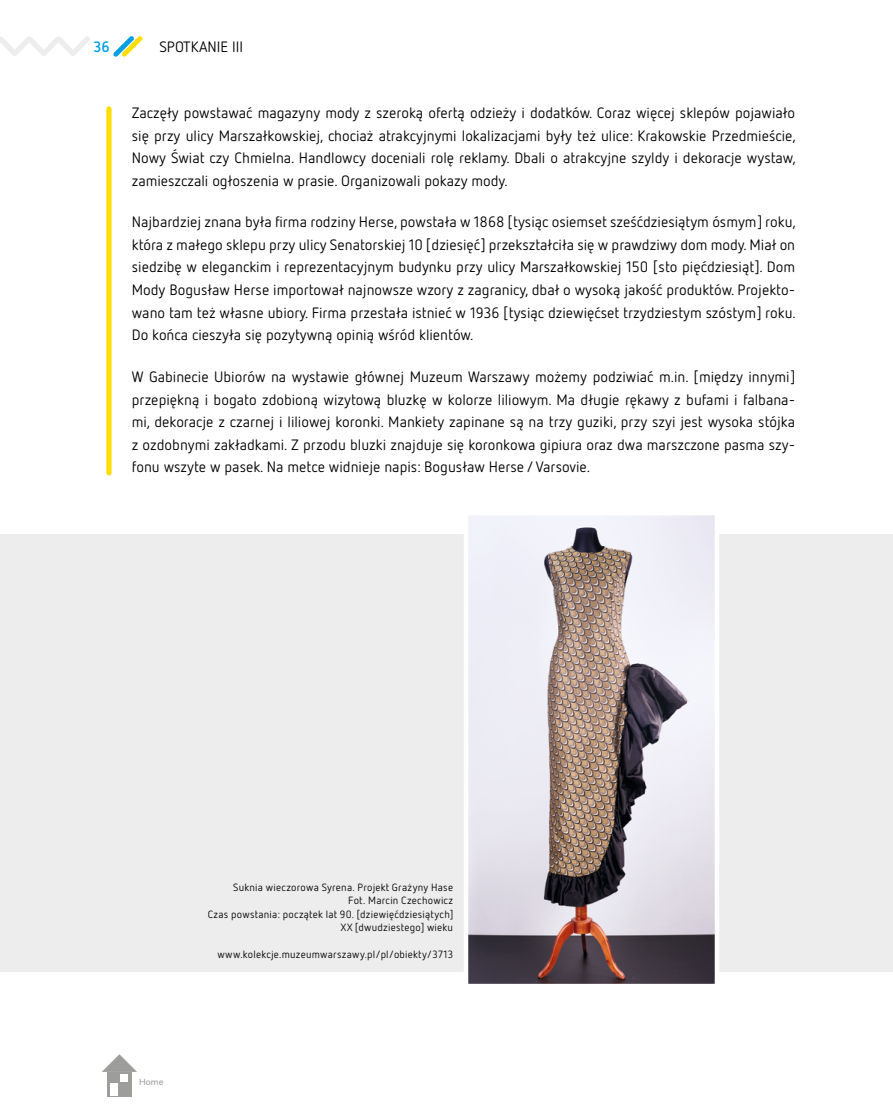
<style>
.page{position:relative;width:893px;height:1106px;background:#fff}
.page>*{position:absolute;margin:0;border:0;box-sizing:border-box;transform-origin:0 0}
.t1{font:15px/22.5px "Netto Pro";color:#000;text-align:justify}
.t2{font:700 15px "Netto Pro";color:#009fe3}
.t3{font:10.5px/13.5px "Netto Pro";letter-spacing:.025em;color:#000;text-align:right}
.t4{font:8.85px "Alergia Normal";color:#9d9d9c}
</style>
<div class="page">
<svg style="left:0;top:36px;width:90px;height:20px"></svg>
<svg style="left:113px;top:36px;width:30px;height:21px"></svg>
<div style="left:107px;top:1071px;width:25px;height:25px;background:#9d9d9c"></div>
<svg style="left:103px;top:1054px;width:33px;height:17px"></svg>
<div style="left:120px;top:1074px;width:8px;height:7px;background:#fff"></div>
<div style="left:110px;top:1083px;width:8px;height:13px;background:#fff"></div>
<div style="left:106px;top:106px;width:6px;height:369px;background:#fd0;border-radius:3px"></div>
<div style="left:0;top:534px;width:893px;height:437px;background:#ededed"></div>
<img style="left:469px;top:516px;width:245px;height:467px">
<div style="left:464px;top:511px;width:255px;height:477px;border:4px solid #fff"></div>
<p class="t2" style="left:94px;top:37px;width:18px">36</p>
<p class="t1" style="left:159px;top:35px;width:85px">SPOTKANIE III</p>
<p class="t1" style="left:132px;top:101px;width:666px">Zaczęły powstawać magazyny mody z szeroką ofertą odzieży i dodatków. Coraz więcej sklepów pojawiało się przy ulicy Marszałkowskiej, chociaż atrakcyjnymi lokalizacjami były też ulice: Krakowskie Przedmieście, Nowy Świat czy Chmielna. Handlowcy doceniali rolę reklamy. Dbali o atrakcyjne szyldy i dekoracje wystaw, zamieszczali ogłoszenia w prasie. Organizowali pokazy mody.</p>
<p class="t1" style="left:132px;top:210px;width:666px">Najbardziej znana była firma rodziny Herse, powstała w 1868 [tysiąc osiemset sześćdziesiątym ósmym] roku, która z małego sklepu przy ulicy Senatorskiej 10 [dziesięć] przekształciła się w prawdziwy dom mody. Miał on siedzibę w eleganckim i reprezentacyjnym budynku przy ulicy Marszałkowskiej 150 [sto pięćdziesiąt]. Dom Mody Bogusław Herse importował najnowsze wzory z zagranicy, dbał o wysoką jakość produktów. Projekto&shy;wano tam też własne ubiory. Firma przestała istnieć w 1936 [tysiąc dziewięćset trzydziestym szóstym] roku.<br>Do końca cieszyła się pozytywną opinią wśród klientów.</p>
<p class="t1" style="left:132px;top:365px;width:665px">W Gabinecie Ubiorów na wystawie głównej Muzeum Warszawy możemy podziwiać m.in. [między innymi] przepiękną i bogato zdobioną wizytową bluzkę w kolorze liliowym. Ma długie rękawy z bufami i falbana&shy;mi, dekoracje z czarnej i liliowej koronki. Mankiety zapinane są na trzy guziki, przy szyi jest wysoka stójka z ozdobnymi zakładkami. Z przodu bluzki znajduje się koronkowa gipiura oraz dwa marszczone pasma szy&shy;fonu wszyte w pasek. Na metce widnieje napis: Bogusław Herse / Varsovie.</p>
<p class="t3" style="left:208px;top:880px;width:247px">Suknia wieczorowa Syrena. Projekt Grażyny Hase<br>Fot. Marcin Czechowicz<br>Czas powstania: początek lat 90. [dziewięćdziesiątych] XX [dwudziestego] wieku</p>
<p class="t3" style="left:217px;top:947px;width:237px">www.kolekcje.muzeumwarszawy.pl/pl/obiekty/3713</p>
<p class="t4" style="left:139px;top:1074px;width:26px">Home</p>
</div>
